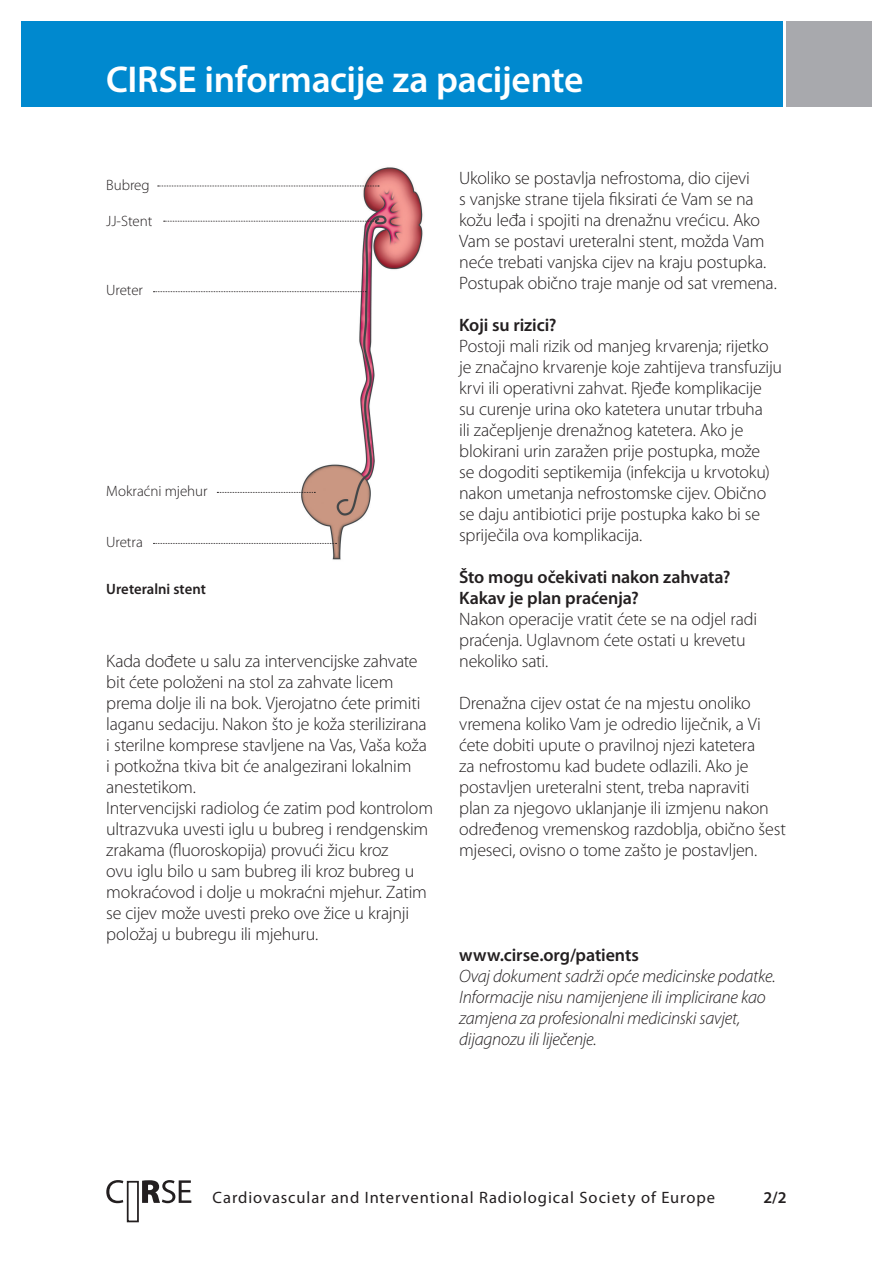
<style>
.page{position:relative;width:893px;height:1263px;background:#fff}
.page>*{position:absolute;margin:0;border:0;box-sizing:border-box;transform-origin:0 0}
.t1{font:600 37.5px "Myriad Pro";letter-spacing:-.01em;color:#fff}
.t2{font:300 18px/21px "Myriad Pro";letter-spacing:-.015em;color:#231f20}
.t3{font:italic 300 18px/21px "Myriad Pro";letter-spacing:-.015em;color:#231f20}
.t4{font:600 18px/21px "Myriad Pro";letter-spacing:-.005em;color:#231f20}
.t5{font:16.5px "Myriad Pro";letter-spacing:.055em;color:#231f20}
.t6{font:600 16.5px "Myriad Pro";color:#231f20}
.t7{font:300 15px "Myriad Pro";letter-spacing:-.005em;color:#231f20}
.t8{font:600 15px "Myriad Pro";color:#231f20}
</style>
<div class="page">
<div style="left:127px;top:1181px;width:12px;height:41px;background:#fff;border:2px solid #231f20"></div>
<svg style="left:106px;top:1180px;width:85px;height:23px"></svg>
<img style="left:249px;top:167px;width:174px;height:393px">
<svg style="left:158px;top:186px;width:221px;height:1px"></svg>
<svg style="left:153px;top:291px;width:213px;height:1px"></svg>
<svg style="left:164px;top:221px;width:212px;height:1px"></svg>
<svg style="left:217px;top:492px;width:98px;height:1px"></svg>
<svg style="left:153px;top:543px;width:184px;height:1px"></svg>
<div style="left:21px;top:21px;width:761px;height:85px;background:#0089cf"></div>
<div style="left:787px;top:21px;width:85px;height:85px;background:#a8a9ad"></div>
<h1 class="t1" style="left:106px;top:59px;width:479px">CIRSE informacije za pacijente</h1>
<p class="t7" style="left:106px;top:177px;width:45px">Bubreg</p>
<p class="t7" style="left:106px;top:213px;width:48px">JJ-Stent</p>
<p class="t7" style="left:106px;top:282px;width:38px">Ureter</p>
<p class="t7" style="left:106px;top:483px;width:103px">Mokraćni mjehur</p>
<p class="t7" style="left:106px;top:534px;width:38px">Uretra</p>
<p class="t8" style="left:106px;top:580px;width:101px">Ureteralni stent</p>
<p class="t2" style="left:106px;top:650px;width:328px">Kada dođete u salu za intervencijske zahvate bit ćete položeni na stol za zahvate licem prema dolje ili na bok. Vjerojatno ćete primiti laganu sedaciju. Nakon što je koža sterilizirana i sterilne komprese stavljene na Vas, Vaša koža i potkožna tkiva bit će analgezirani lokalnim anestetikom.<br>Intervencijski radiolog će zatim pod kontrolom ultrazvuka uvesti iglu u bubreg i rendgenskim zrakama (fluoroskopija) provući žicu kroz<br>ovu iglu bilo u sam bubreg ili kroz bubreg u mokraćovod i dolje u mokraćni mjehur. Zatim se cijev može uvesti preko ove žice u krajnji položaj u bubregu ili mjehuru.</p>
<p class="t2" style="left:459px;top:167px;width:319px">Ukoliko se postavlja nefrostoma, dio cijevi<br>s vanjske strane tijela fiksirati će Vam se na kožu leđa i spojiti na drenažnu vrećicu. Ako Vam se postavi ureteralni stent, možda Vam neće trebati vanjska cijev na kraju postupka.<br>Postupak obično traje manje od sat vremena.</p>
<p class="t4" style="left:459px;top:314px;width:99px">Koji su rizici?</p>
<p class="t2" style="left:459px;top:335px;width:324px">Postoji mali rizik od manjeg krvarenja; rijetko je značajno krvarenje koje zahtijeva transfuziju krvi ili operativni zahvat. Rjeđe komplikacije su curenje urina oko katetera unutar trbuha<br>ili začepljenje drenažnog katetera. Ako je blokirani urin zaražen prije postupka, može<br>se dogoditi septikemija (infekcija u krvotoku) nakon umetanja nefrostomske cijev. Obično se daju antibiotici prije postupka kako bi se spriječila ova komplikacija.</p>
<p class="t4" style="left:459px;top:566px;width:273px">Što mogu očekivati nakon zahvata?<br>Kakav je plan praćenja?</p>
<p class="t2" style="left:459px;top:609px;width:299px">Nakon operacije vratit ćete se na odjel radi praćenja. Uglavnom ćete ostati u krevetu nekoliko sati.</p>
<p class="t2" style="left:459px;top:693px;width:328px">Drenažna cijev ostat će na mjestu onoliko vremena koliko Vam je odredio liječnik, a Vi ćete dobiti upute o pravilnoj njezi katetera<br>za nefrostomu kad budete odlazili. Ako je postavljen ureteralni stent, treba napraviti<br>plan za njegovo uklanjanje ili izmjenu nakon određenog vremenskog razdoblja, obično šest mjeseci, ovisno o tome zašto je postavljen.</p>
<p class="t4" style="left:459px;top:945px;width:181px">www.cirse.org/patients</p>
<p class="t3" style="left:459px;top:966px;width:318px">Ovaj dokument sadrži opće medicinske podatke.<br>Informacije nisu namijenjene ili implicirane kao zamjena za profesionalni medicinski savjet, dijagnozu ili liječenje.</p>
<p class="t5" style="left:213px;top:1188px;width:504px">Cardiovascular and Interventional Radiological Society of Europe</p>
<p class="t6" style="left:763px;top:1188px;width:25px">2/2</p>
</div>
